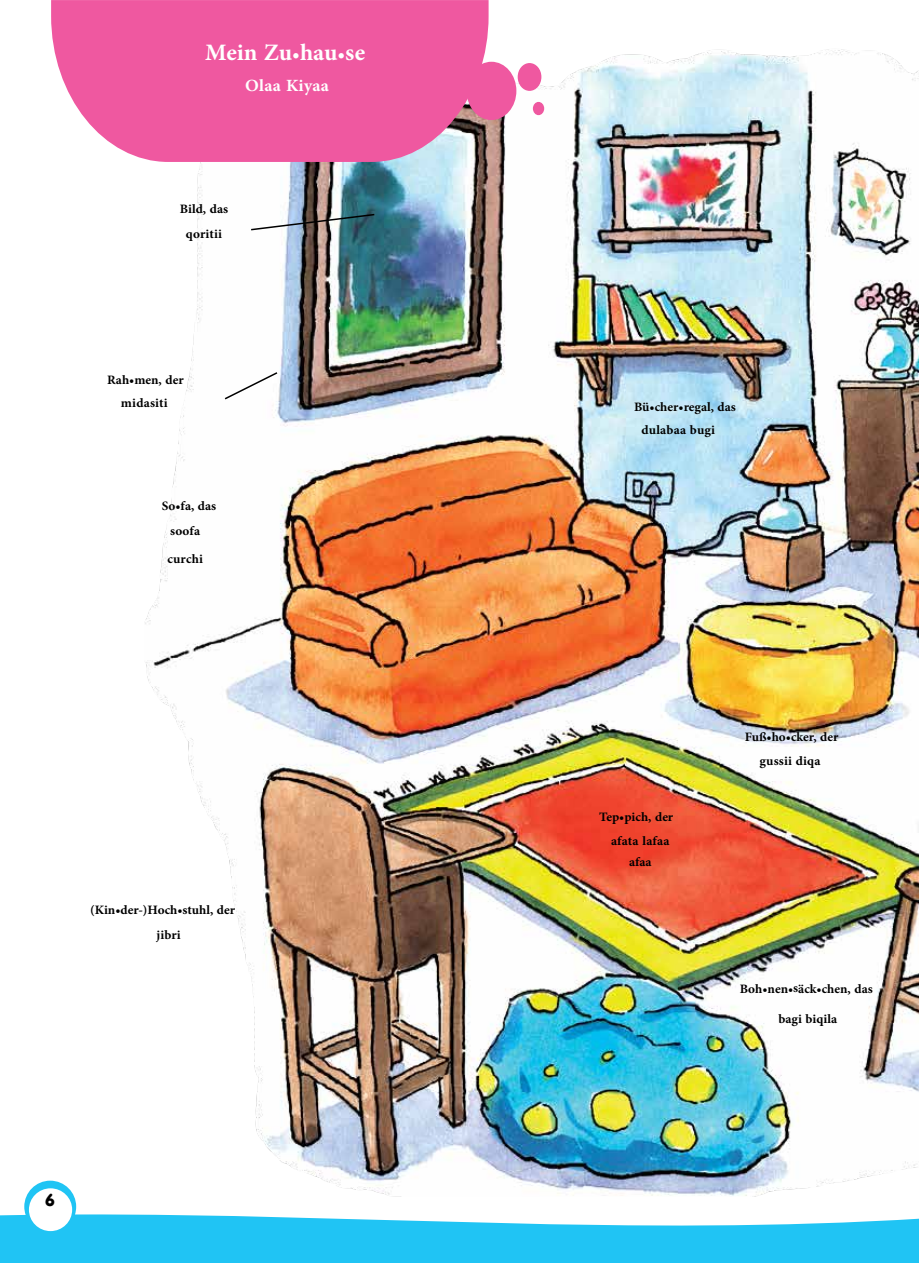
<style>
.page{position:relative;width:919px;height:1263px;background:#fff}
.page>*{position:absolute;margin:0;border:0;box-sizing:border-box;transform-origin:0 0}
.t1{font:700 33px "Adobe Arabic";letter-spacing:-.005em;color:#fff}
.t2{font:700 24px "Adobe Arabic";letter-spacing:.01em;color:#fff}
.t3{font:700 18px/21.6px "Adobe Arabic";letter-spacing:.005em;color:#000;text-align:center}
.t4{font:18px "VAG Round";color:#000}
.s1{font-size:27px}
.s2{color:#000101}
</style>
<div class="page">
<img style="left:145px;top:49px;width:773px;height:1132px">
<svg style="left:0;top:1181px;width:918px;height:82px;fill:#20c4f4"></svg>
<svg style="left:51px;top:0;width:437px;height:162px;background:#ec64a5"></svg>
<div style="left:466px;top:62px;width:50px;height:58px;background:#ef58a0;border-radius:50%"></div>
<div style="left:517px;top:63px;width:24px;height:28px;background:#ef58a0;border-radius:50%"></div>
<div style="left:533px;top:102px;width:11px;height:13px;background:#ef58a0;border-radius:50%"></div>
<div style="left:29px;top:1188px;width:43px;height:43px;background:#fff;border-radius:50%"></div>
<svg style="left:223px;top:371px;width:56px;height:30px"></svg>
<svg style="left:249px;top:213px;width:127px;height:18px"></svg>
<h1 class="t1" style="left:205px;top:30px;width:161px">Mein Zu<span class="s1">•</span>hau<span class="s1">•</span>se</h1>
<h2 class="t2" style="left:245px;top:69px;width:85px">Olaa Kiyaa</h2>
<p class="t3" style="left:180px;top:196px;width:50px">Bild, das</p>
<p class="t3" style="left:186px;top:221px;width:38px">qoritii</p>
<p class="t3" style="left:107px;top:367px;width:78px">Rah<span class="s2">•</span>men, der</p>
<p class="t3" style="left:121px;top:390px;width:48px">midasiti</p>
<p class="t3" style="left:162px;top:493px;width:56px">So<span class="s2">•</span>fa, das</p>
<p class="t3" style="left:167px;top:515px;width:37px;line-height:28.2px;text-align:left">soofa curchi</p>
<p class="t3" style="left:90px;top:897px;width:146px">(Kin<span class="s2">•</span>der-)Hoch<span class="s2">•</span>stuhl, der</p>
<p class="t3" style="left:156px;top:922px;width:26px">jibri</p>
<p class="t4" style="left:45px;top:1190px;width:12px">6</p>
<p class="t3" style="left:634px;top:394px;width:103px">Bü<span class="s2">•</span>cher<span class="s2">•</span>regal, das</p>
<p class="t3" style="left:641px;top:417px;width:75px">dulabaa bugi</p>
<p class="t3" style="left:599px;top:804px;width:76px">Tep<span class="s2">•</span>pich, der</p>
<p class="t3" style="left:611px;top:828px;width:60px">afata lafaa afaa</p>
<p class="t3" style="left:744px;top:724px;width:95px">Fuß<span class="s2">•</span>ho<span class="s2">•</span>cker, der</p>
<p class="t3" style="left:759px;top:748px;width:63px">gussii diqa</p>
<p class="t3" style="left:739px;top:972px;width:134px;line-height:30px">Boh<span class="s2">•</span>nen<span class="s2">•s</span>äck<span class="s2">•</span>chen, das bagi biqila</p>
</div>
